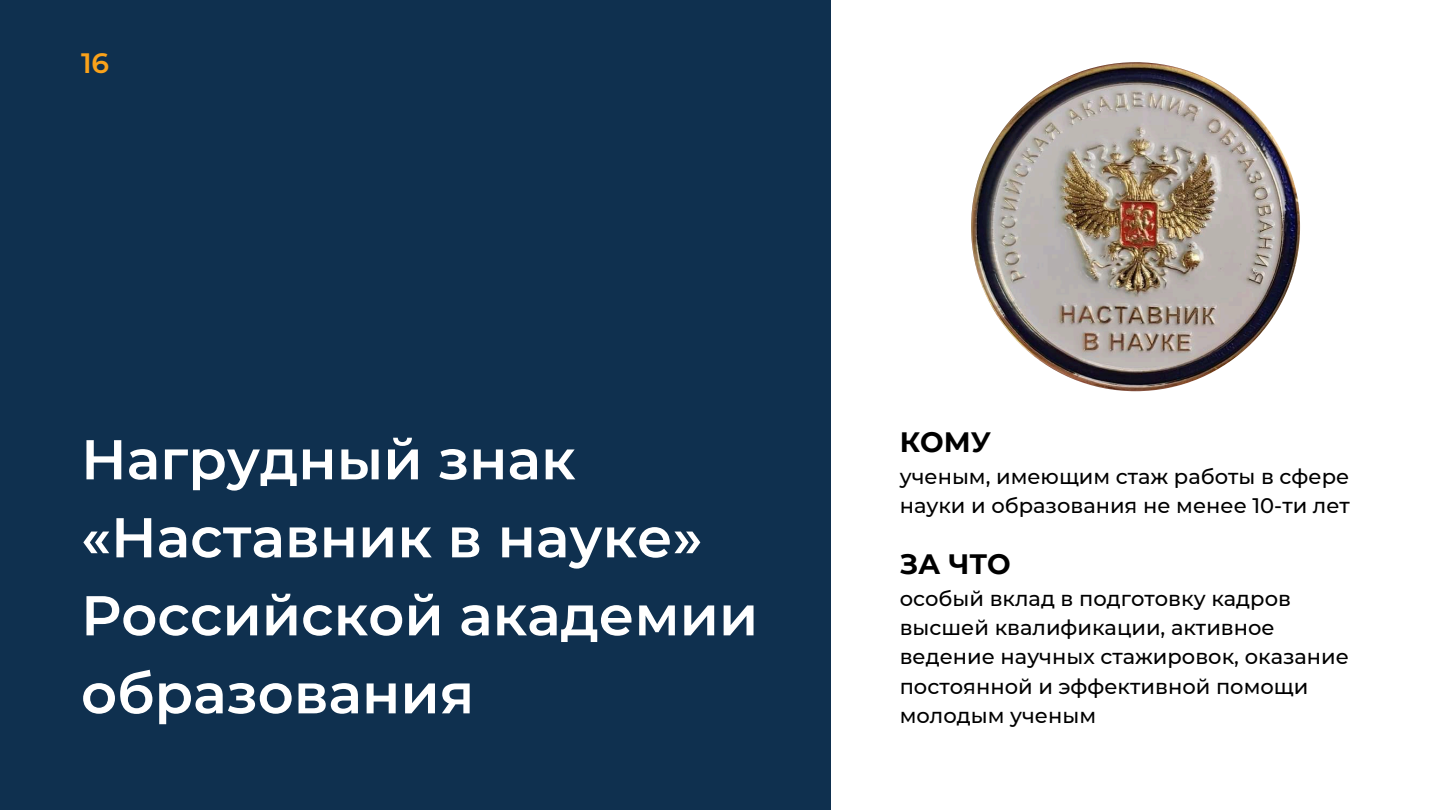
<style>
.page{position:relative;width:1440px;height:810px;background:#0f304f}
.page>*{position:absolute;margin:0;border:0;box-sizing:border-box;transform-origin:0 0}
.t1{font:600 56px/78px "Montserrat";color:#fff}
.t2{font:700 28px "Montserrat";color:#000}
.t3{font:600 28px "Montserrat";color:#faa21a}
.t4{font:500 21px/29.2px "Montserrat";color:#000}
</style>
<div class="page">
<div style="left:831px;top:0;width:609px;height:810px;background:#fff"></div>
<img style="left:971px;top:62px;width:329px;height:329px;border-radius:50%">
<h2 class="t3" style="left:81px;top:46px;width:30px">16</h2>
<h1 class="t1" style="left:81px;top:420px;width:679px">Нагрудный знак «Наставник в науке»<br>Российской академии образования</h1>
<h2 class="t2" style="left:900px;top:425px;width:93px">КОМУ</h2>
<p class="t4" style="left:900px;top:462px;width:452px">ученым, имеющим стаж работы в сфере науки и образования не менее 10-ти лет</p>
<h2 class="t2" style="left:900px;top:547px;width:113px">ЗА ЧТО</h2>
<p class="t4" style="left:900px;top:584px;width:451px">особый вклад в подготовку кадров высшей квалификации, активное ведение научных стажировок, оказание постоянной и эффективной помощи молодым ученым</p>
</div>
